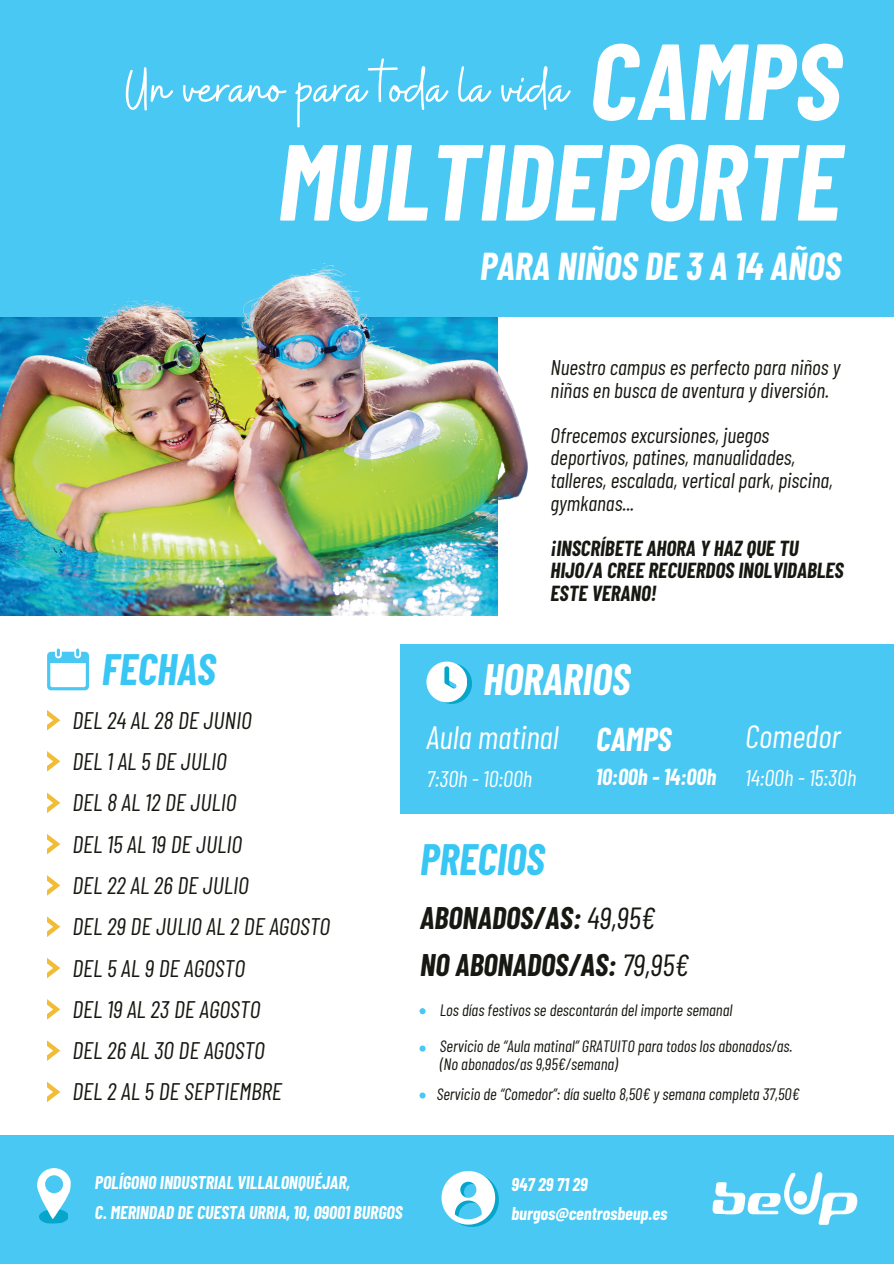
<style>
.page{position:relative;width:894px;height:1264px;background:#fff}
.page>*{position:absolute;margin:0;border:0;box-sizing:border-box;transform-origin:0 0}
.t1{font:italic 700 107.85px/100.5px "Barlow Condensed";color:#fff;text-align:right}
.t2{font:60.9px "Buffalo";color:#fff}
.t3{font:italic 700 42.9px "Barlow Condensed";color:#38c6f4}
.t4{font:italic 700 42.9px "Barlow Condensed";color:#fff}
.t5{font:italic 700 37.95px "Barlow Condensed";color:#fff}
.t6{font:italic 32.25px "Barlow Condensed";color:#fff}
.t7{font:italic 700 32.25px "Barlow Condensed";color:#fff}
.t8{font:italic 700 30.6px/47.2px "Barlow Condensed";color:#171811}
.t9{font:italic 24px/41.2px "Barlow Condensed";color:#171811}
.t10{font:italic 22.65px "Barlow Condensed";color:#fff}
.t11{font:italic 700 22.65px "Barlow Condensed";color:#fff}
.t12{font:italic 21.3px/22.6px "Barlow Condensed";color:#171811}
.t13{font:italic 700 21.3px/22.6px "Barlow Condensed";color:#171811}
.t14{font:italic 700 18px "Barlow Condensed";color:#fff}
.t15{font:italic 16.5px/18px "Barlow Condensed";color:#171811}
.s1{font-weight:400}
</style>
<div class="page">
<div style="left:0;top:0;width:893px;height:317px;background:#48c8f3"></div>
<div style="left:0;top:1135px;width:893px;height:128px;background:#48c8f3"></div>
<div style="left:400px;top:644px;width:493px;height:169px;background:#48c8f3"></div>
<img style="left:0;top:260px;width:528px;height:352px">
<svg style="left:47px;top:710px;width:13px;height:21px"></svg>
<svg style="left:47px;top:751px;width:13px;height:21px"></svg>
<svg style="left:47px;top:792px;width:13px;height:21px"></svg>
<svg style="left:47px;top:834px;width:13px;height:21px"></svg>
<svg style="left:47px;top:875px;width:13px;height:21px"></svg>
<svg style="left:47px;top:916px;width:13px;height:21px"></svg>
<svg style="left:47px;top:958px;width:13px;height:21px"></svg>
<svg style="left:47px;top:999px;width:13px;height:21px"></svg>
<svg style="left:47px;top:1040px;width:13px;height:21px"></svg>
<svg style="left:47px;top:1081px;width:13px;height:22px"></svg>
<svg style="left:419px;top:1008px;width:6px;height:6px"></svg>
<svg style="left:419px;top:1045px;width:6px;height:6px"></svg>
<svg style="left:419px;top:1092px;width:6px;height:6px"></svg>
<svg style="left:37px;top:1168px;width:34px;height:55px"></svg>
<svg style="left:441px;top:1171px;width:58px;height:55px"></svg>
<img style="left:712px;top:1172px;width:146px;height:53px">
<svg style="left:426px;top:661px;width:45px;height:42px"></svg>
<svg style="left:47px;top:648px;width:42px;height:42px"></svg>
<h1 class="t1" style="left:278px;top:25px;width:564px">CAMPS<br>MULTIDEPORTE</h1>
<h2 class="t2" style="left:124px;top:53px;width:445px">Un verano para toda la vida</h2>
<h3 class="t5" style="left:480px;top:239px;width:362px">PARA NIÑOS DE 3 A 14 AÑOS</h3>
<h3 class="t3" style="left:102px;top:639px;width:115px">FECHAS</h3>
<h3 class="t9" style="left:72px;top:697px;width:259px">DEL 24 AL 28 DE JUNIO<br>DEL 1 AL 5 DE JULIO<br>DEL 8 AL 12 DE JULIO<br>DEL 15 AL 19 DE JULIO<br>DEL 22 AL 26 DE JULIO<br>DEL 29 DE JULIO AL 2 DE AGOSTO<br>DEL 5 AL 9 DE AGOSTO<br>DEL 19 AL 23 DE AGOSTO<br>DEL 26 AL 30 DE AGOSTO<br>DEL 2 AL 5 DE SEPTIEMBRE</h3>
<p class="t12" style="left:550px;top:354px;width:291px">Nuestro campus es perfecto para niños y niñas en busca de aventura y diversión.</p>
<p class="t12" style="left:550px;top:422px;width:284px">Ofrecemos excursiones, juegos deportivos, patines, manualidades, talleres, escalada, vertical park, piscina, gymkanas...</p>
<p class="t13" style="left:550px;top:535px;width:294px">¡INSCRÍBETE AHORA Y HAZ QUE TU<br>HIJO/A CREE RECUERDOS INOLVIDABLES<br>ESTE VERANO!</p>
<h3 class="t4" style="left:483px;top:649px;width:148px">HORARIOS</h3>
<h3 class="t7" style="left:596px;top:716px;width:77px">CAMPS</h3>
<h3 class="t6" style="left:745px;top:713px;width:97px">Comedor</h3>
<h3 class="t6" style="left:426px;top:714px;width:133px">Aula matinal</h3>
<h3 class="t10" style="left:427px;top:762px;width:107px">7:30h - 10:00h</h3>
<h3 class="t11" style="left:595px;top:761px;width:122px">10:00h - 14:00h</h3>
<h3 class="t10" style="left:745px;top:761px;width:113px">14:00h - 15:30h</h3>
<h3 class="t3" style="left:420px;top:828px;width:126px">PRECIOS</h3>
<h3 class="t8" style="left:420px;top:892px;width:270px">ABONADOS/AS: <span class="s1">49,95€<br></span>NO ABONADOS/AS: <span class="s1">79,95€</span></h3>
<p class="t15" style="left:440px;top:999px;width:294px">Los días festivos se descontarán del importe semanal</p>
<p class="t15" style="left:440px;top:1036px;width:354px">Servicio de “Aula matinal” GRATUITO para todos los abonados/as. (No abonados/as 9,95€/semana)</p>
<p class="t15" style="left:436px;top:1083px;width:364px">Servicio de “Comedor”: día suelto 8,50€ y semana completa 37,50€</p>
<p class="t14" style="left:95px;top:1169px;width:257px">POLÍGONO INDUSTRIAL VILLALONQUÉJAR,</p>
<p class="t14" style="left:511px;top:1171px;width:78px">947 29 71 29</p>
<p class="t14" style="left:95px;top:1199px;width:309px">C. MERINDAD DE CUESTA URRIA, 10, 09001 BURGOS</p>
<p class="t14" style="left:511px;top:1200px;width:157px">burgos@centrosbeup.es</p>
</div>
